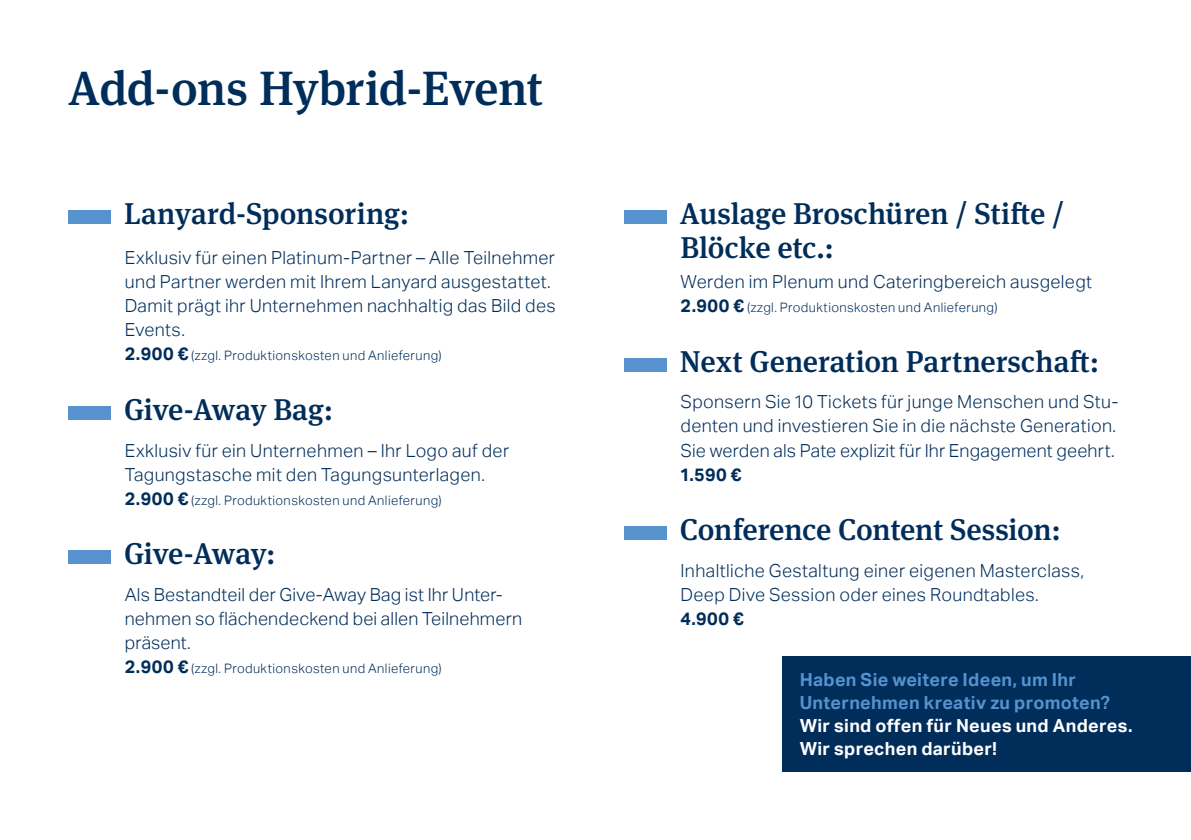
<style>
.page{position:relative;width:1191px;height:840px;background:#fff}
.page>*{position:absolute;margin:0;border:0;box-sizing:border-box;transform-origin:0 0}
.t1{font:500 48px "Meta Serif OT";letter-spacing:-.015em;color:#002d5a}
.t2{font:500 30px/34px "Meta Serif OT";color:#002d5a}
.t3{font:300 18px/24px "Aktiv Grotesk";letter-spacing:.02em;color:#002d5a}
.t4{font:700 18px/23px "Aktiv Grotesk";letter-spacing:.015em;color:#5692ce}
.t5{font:700 18px/23px "Aktiv Grotesk";letter-spacing:.015em;color:#fff}
.t6{font:700 18px "Aktiv Grotesk";letter-spacing:.02em;color:#002d5a}
.t7{font:300 13px "Aktiv Grotesk";letter-spacing:.03em;color:#002d5a}
.s1{font-weight:700;font-size:18px}
</style>
<div class="page">
<div style="left:68px;top:210px;width:42px;height:14px;background:#5692ce"></div>
<div style="left:68px;top:406px;width:42px;height:13px;background:#5692ce"></div>
<div style="left:68px;top:550px;width:42px;height:13px;background:#5692ce"></div>
<div style="left:624px;top:210px;width:42px;height:14px;background:#5692ce"></div>
<div style="left:624px;top:358px;width:42px;height:13px;background:#5692ce"></div>
<div style="left:624px;top:526px;width:42px;height:13px;background:#5692ce"></div>
<div style="left:782px;top:655px;width:409px;height:116px;background:#002d5a"></div>
<h1 class="t1" style="left:68px;top:58px;width:476px">Add-ons Hybrid-Event</h1>
<h2 class="t2" style="left:124px;top:196px;width:286px">Lanyard-Sponsoring:</h2>
<p class="t3" style="left:125px;top:246px;width:432px">Exklusiv für einen Platinum-Partner – Alle Teilnehmer und Partner werden mit Ihrem Lanyard ausgestattet.<br>Damit prägt ihr Unternehmen nachhaltig das Bild des Events.</p>
<p class="t7" style="left:125px;top:348px;width:318px"><span class="s1">2.900 €</span> (zzgl. Produktionskosten und Anlieferung)</p>
<h2 class="t2" style="left:124px;top:392px;width:210px">Give-Away Bag:</h2>
<p class="t3" style="left:125px;top:438px;width:386px">Exklusiv für ein Unternehmen – Ihr Logo auf der<br>Tagungstasche mit den Tagungsunterlagen.</p>
<p class="t7" style="left:125px;top:492px;width:318px"><span class="s1">2.900 €</span> (zzgl. Produktionskosten und Anlieferung)</p>
<h2 class="t2" style="left:124px;top:536px;width:153px">Give-Away:</h2>
<p class="t3" style="left:125px;top:582px;width:399px">Als Bestandteil der Give-Away Bag ist Ihr Unter&shy;nehmen so flächendeckend bei allen Teilnehmern präsent.</p>
<p class="t7" style="left:125px;top:660px;width:318px"><span class="s1">2.900 €</span> (zzgl. Produktionskosten und Anlieferung)</p>
<h2 class="t2" style="left:680px;top:196px;width:386px">Auslage Broschüren / Stifte /<br>Blöcke etc.:</h2>
<p class="t3" style="left:680px;top:270px;width:413px">Werden im Plenum und Cateringbereich ausgelegt</p>
<p class="t7" style="left:680px;top:300px;width:318px"><span class="s1">2.900 €</span> (zzgl. Produktionskosten und Anlieferung)</p>
<h2 class="t2" style="left:680px;top:344px;width:421px">Next Generation Partnerschaft:</h2>
<p class="t3" style="left:680px;top:390px;width:439px">Sponsern Sie 10 Tickets für junge Menschen und Stu&shy;denten und investieren Sie in die nächste Generation.<br>Sie werden als Pate explizit für Ihr Engagement geehrt.</p>
<p class="t6" style="left:680px;top:463px;width:62px">1.590 €</p>
<h2 class="t2" style="left:680px;top:512px;width:382px">Conference Content Session:</h2>
<p class="t3" style="left:680px;top:558px;width:405px">Inhaltliche Gestaltung einer eigenen Masterclass,<br>Deep Dive Session oder eines Roundtables.</p>
<p class="t6" style="left:680px;top:607px;width:65px">4.900 €</p>
<p class="t4" style="left:799px;top:667px;width:312px">Haben Sie weitere Ideen, um Ihr<br>Unternehmen kreativ zu promoten?</p>
<p class="t5" style="left:799px;top:713px;width:334px">Wir sind offen für Neues und Anderes.<br>Wir sprechen darüber!</p>
</div>
